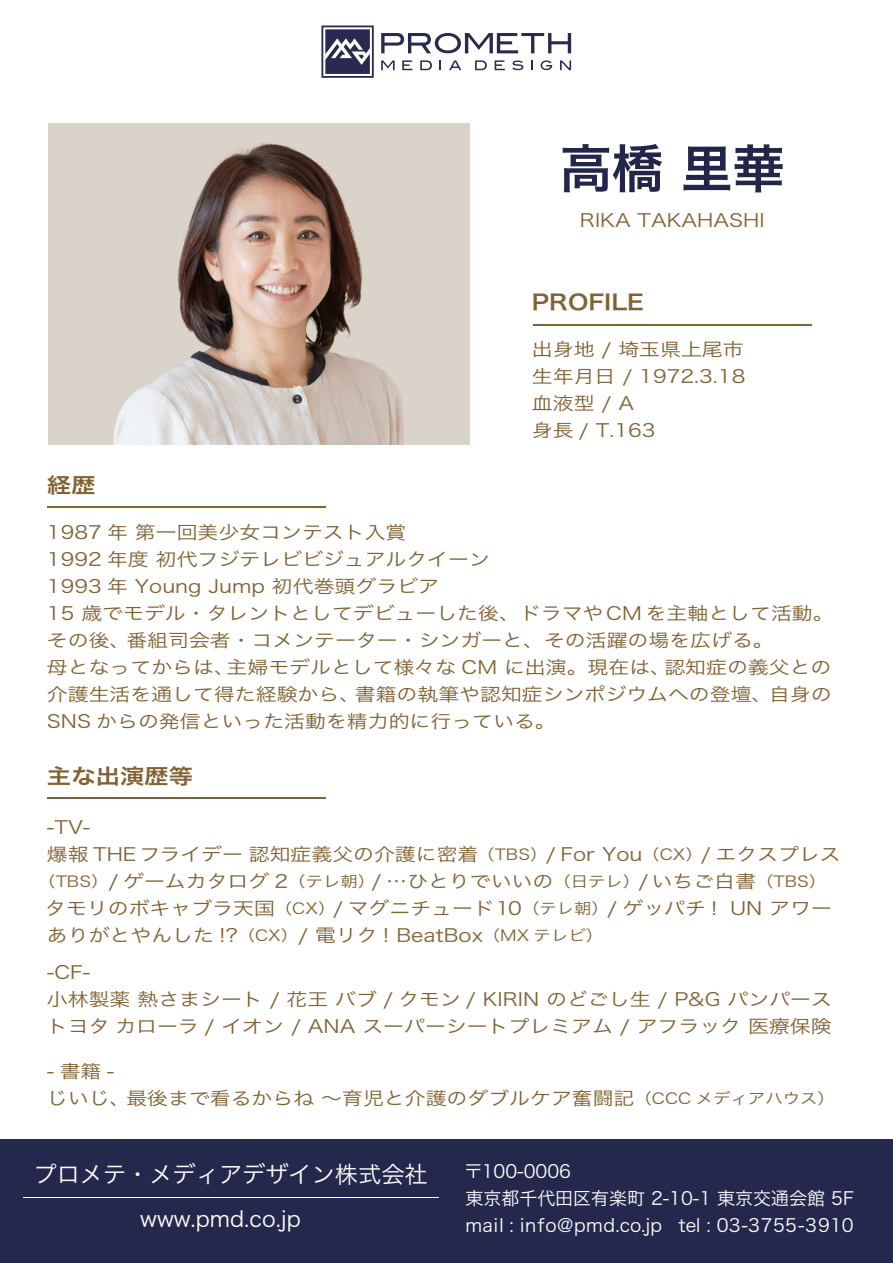
<style>
.page{position:relative;width:893px;height:1263px;background:#fff}
.page>*{position:absolute;margin:0;border:0;box-sizing:border-box;transform-origin:0 0}
.t1{font:51.75px "Hira Kaku Pro W6";color:#22274a}
.t2{font:23.25px "Hira Kaku Pro W3";color:#fff}
.t3{font:21.75px "Hira Kaku Pro W3";color:#fff}
.t4{font:21px "Hira Kaku Pro W6";color:#806131;scale:1.16 1}
.t5{font:18px/27px "Hira Kaku Pro W3";color:#806131;scale:1.16 1}
.t6{font:18px/27px "Hira Kaku Pro W3";color:#fff}
.s1{font-size:15px}
</style>
<div class="page">
<div style="left:0;top:1139px;width:893px;height:124px;background:#24284c"></div>
<svg style="left:321px;top:26px;width:53px;height:52px"></svg>
<svg style="left:381px;top:33px;width:190px;height:20px"></svg>
<svg style="left:449px;top:60px;width:12px;height:10px"></svg>
<svg style="left:381px;top:60px;width:14px;height:10px"></svg>
<svg style="left:402px;top:60px;width:10px;height:10px"></svg>
<svg style="left:420px;top:60px;width:12px;height:10px"></svg>
<svg style="left:475px;top:60px;width:12px;height:10px"></svg>
<svg style="left:495px;top:60px;width:10px;height:10px"></svg>
<svg style="left:512px;top:60px;width:11px;height:10px"></svg>
<svg style="left:531px;top:60px;width:2px;height:10px"></svg>
<svg style="left:560px;top:60px;width:11px;height:10px"></svg>
<svg style="left:541px;top:60px;width:11px;height:10px"></svg>
<hr style="left:533px;top:324px;width:278px;height:1px;background:#806131">
<hr style="left:47px;top:506px;width:278px;height:2px;background:#806131">
<hr style="left:47px;top:797px;width:278px;height:2px;background:#806131">
<img style="left:48px;top:124px;width:421px;height:320px">
<h1 class="t1" style="left:560px;top:122px;width:226px">高橋 里華</h1>
<p class="t5" style="left:580px;top:206px;width:161px">RIKA TAKAHASHI</p>
<p class="t4" style="left:532px;top:283px;width:98px">PROFILE</p>
<p class="t4" style="left:47px;top:466px;width:44px">経歴</p>
<p class="t5" style="left:532px;top:335px;width:185px">出身地 / 埼玉県上尾市生年月日 / 1972.3.18血液型 / A<br>身長 / T.163</p>
<p class="t5" style="left:47px;top:518px;width:680px">1987 年 第一回美少女コンテスト入賞<br>1992 年度 初代フジテレビビジュアルクイーン<br>1993 年 Young Jump 初代巻頭グラビア<br>15 歳でモデル・タレントとしてデビューした後、ドラマやCM を主軸として活動。その後、番組司会者・コメンテーター・シンガーと、その活躍の場を広げる。<br>母となってからは、主婦モデルとして様々な CM に出演。現在は、認知症の義父との介護生活を通して得た経験から、書籍の執筆や認知症シンポジウムへの登壇、自身のSNS からの発信といった活動を精力的に行っている。</p>
<p class="t4" style="left:47px;top:757px;width:128px">主な出演歴等</p>
<p class="t5" style="left:47px;top:813px;width:39px">-TV-</p>
<p class="t5" style="left:47px;top:840px;width:686px">爆報 THEフライデー認知症義父の介護に密着<span class="s1">（TBS）</span>/ For You<span class="s1">（CX）</span>/ エクスプレス</p>
<p class="t5" style="left:38px;top:867px;width:681px"><span class="s1">（TBS）</span>/ ゲームカタログ 2<span class="s1">（テレ朝）</span>/ …ひとりでいいの<span class="s1">（日テレ）</span>/いちご白書<span class="s1">（TBS）</span></p>
<p class="t5" style="left:45px;top:894px;width:680px">タモリのボキャブラ天国<span class="s1">（CX）</span>/ マグニチュード10<span class="s1">（テレ朝）</span>/ ゲッパチ！ UN アワー</p>
<p class="t5" style="left:47px;top:921px;width:481px">ありがとやんした !?<span class="s1">（CX）</span>/ 電リク ! BeatBox<span class="s1">（MX テレビ）</span></p>
<p class="t5" style="left:47px;top:957px;width:678px">-CF-<br>小林製薬 熱さまシート / 花王 バブ / クモン / KIRIN のどごし生 / P&amp;G パンパーストヨタカローラ / イオン / ANA スーパーシートプレミアム / アフラック 医療保険</p>
<p class="t5" style="left:47px;top:1056px;width:681px">-書籍-<br>じいじ、最後まで看るからね ～育児と介護のダブルケア奮闘記<span class="s1">（CCC メディアハウス）</span></p>
<p class="t2" style="left:33px;top:1153px;width:396px">プロメテ・メディアデザイン株式会社</p>
<p class="t3" style="left:140px;top:1200px;width:162px">www.pmd.co.jp</p>
<p class="t6" style="left:465px;top:1156px;width:391px">〒100-0006<br>東京都千代田区有楽町 2-10-1 東京交通会館 5F mail : info@pmd.co.jp　tel : 03-3755-3910</p>
</div>
